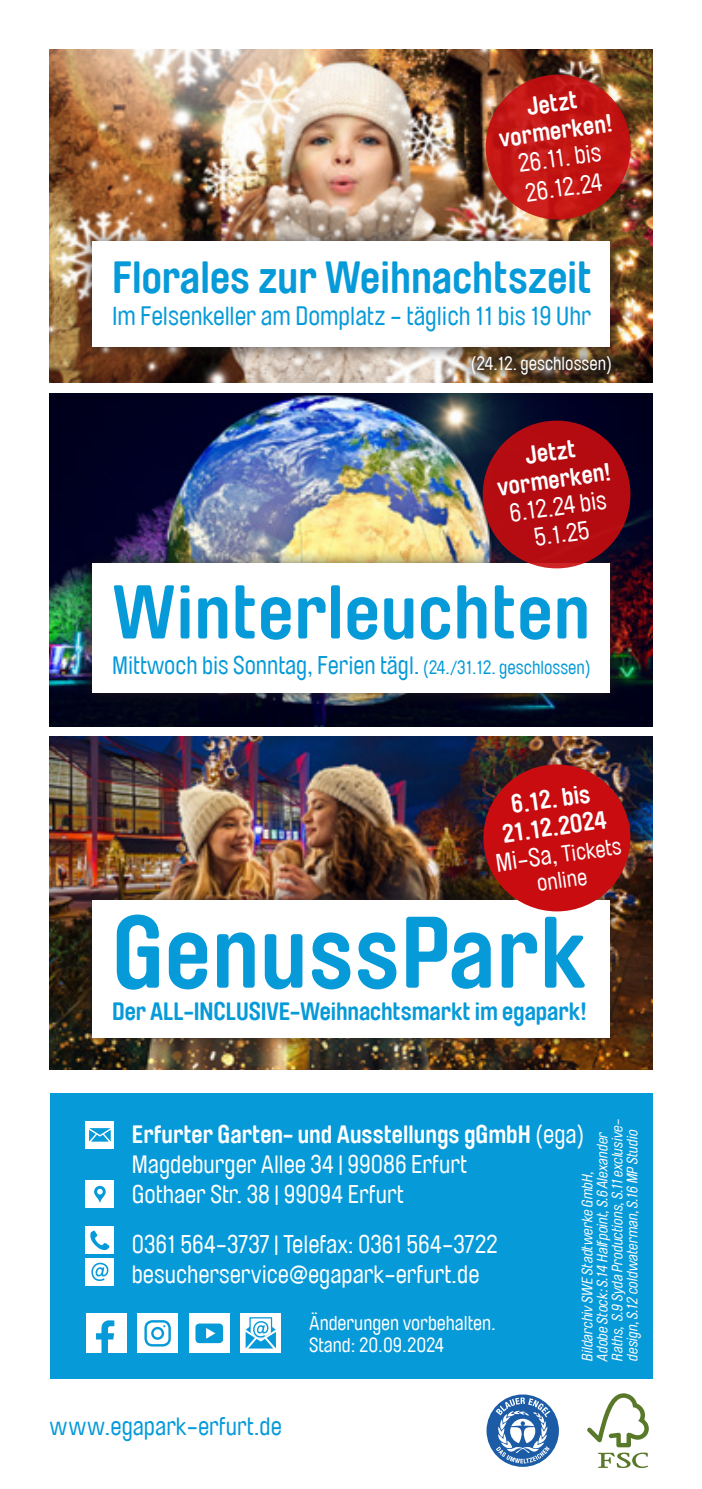
<style>
.page{position:relative;width:702px;height:1489px;background:#fff}
.page>*{position:absolute;margin:0;border:0;box-sizing:border-box;transform-origin:0 0}
.t1{font:700 100px "Brauer Neue";letter-spacing:.01em;color:#069ad9}
.t2{font:700 75px "Brauer Neue";letter-spacing:.01em;color:#069ad9;scale:1.05 1}
.t3{font:700 45px "Brauer Neue";color:#069ad9}
.t4{font:26px "Brauer Neue";color:#069ad9}
.t5{font:700 25.25px/27.8px "Brauer Neue";color:#fff;text-align:center}
.t6{font:25px/30px "Brauer Neue";color:#fff}
.t7{font:25px "Brauer Neue";color:#069ad9}
.t8{font:700 25px "Brauer Neue";letter-spacing:-.005em;color:#069ad9}
.t9{font:700 25px/27.5px "Brauer Neue";color:#fff;text-align:center}
.t10{font:22.75px/25.2px "Brauer Neue";color:#fff;text-align:center}
.t11{font:20px/22.5px "Brauer Neue";color:#fff}
.t12{font:18.75px "Brauer Neue";color:#fff}
.t13{font:italic 15px/15px "Brauer Neue";color:#fff}
.s1{font-size:18.75px}
.s2{font-size:25.25px}
.s3{font-weight:700}
</style>
<div class="page">
<div style="left:50px;top:1092px;width:602px;height:286px;background:#069ad9"></div>
<div style="left:86px;top:1179px;width:28px;height:28px;background:#fff"></div>
<svg style="left:94px;top:1185px;width:12px;height:17px"></svg>
<div style="left:86px;top:1120px;width:28px;height:28px;background:#fff"></div>
<svg style="left:89px;top:1128px;width:22px;height:13px"></svg>
<div style="left:86px;top:1226px;width:28px;height:28px;background:#fff"></div>
<svg style="left:90px;top:1230px;width:20px;height:19px"></svg>
<div style="left:86px;top:1257px;width:28px;height:28px;background:#fff"></div>
<svg style="left:91px;top:1262px;width:17px;height:18px"></svg>
<div style="left:137px;top:1313px;width:41px;height:39px;background:#fff"></div>
<svg style="left:144px;top:1320px;width:27px;height:26px"></svg>
<div style="left:189px;top:1313px;width:40px;height:39px;background:#fff"></div>
<div style="left:195px;top:1323px;width:28px;height:19px;background:#069ad9;border-radius:4px"></div>
<svg style="left:206px;top:1328px;width:9px;height:10px"></svg>
<div style="left:86px;top:1313px;width:40px;height:39px;background:#fff"></div>
<svg style="left:96px;top:1320px;width:18px;height:32px"></svg>
<div style="left:241px;top:1313px;width:40px;height:39px;background:#fff"></div>
<div style="left:249px;top:1317px;width:23px;height:12px;background:#3bafe1"></div>
<svg style="left:245px;top:1318px;width:31px;height:30px"></svg>
<img style="left:50px;top:736px;width:602px;height:333px">
<div style="left:78px;top:885px;width:546px;height:166px;background:#231f20;opacity:.75"></div>
<div style="left:92px;top:900px;width:517px;height:137px;background:#fff"></div>
<div style="left:483px;top:764px;width:147px;height:147px;background:#c90c0f;border-radius:50%"></div>
<img style="left:50px;top:50px;width:602px;height:333px">
<div style="left:78px;top:227px;width:546px;height:134px;background:#231f20;opacity:.75"></div>
<div style="left:92px;top:241px;width:517px;height:106px;background:#fff"></div>
<svg style="left:485px;top:75px;width:145px;height:144px;background:#c31614"></svg>
<img style="left:50px;top:393px;width:602px;height:333px">
<div style="left:78px;top:549px;width:546px;height:157px;background:#231f20;opacity:.75"></div>
<div style="left:92px;top:563px;width:517px;height:129px;background:#fff"></div>
<div style="left:482px;top:420px;width:148px;height:148px;background:#b40c11;border-radius:50%"></div>
<img style="left:458px;top:343px;width:165px;height:40px">
<svg style="left:486px;top:1394px;width:73px;height:72px"></svg>
<svg style="left:587px;top:1393px;width:61px;height:74px"></svg>
<p class="t9" style="left:493px;top:98px;width:116px;rotate:-8deg">Jetzt vormerken!</p>
<p class="t6" style="left:516px;top:149px;width:85px;rotate:-8deg">26.11. bis<br>26.12.24</p>
<h3 class="t3" style="left:112px;top:251px;width:481px">Florales zur Weihnachtszeit</h3>
<p class="t4" style="left:112px;top:301px;width:480px">Im Felsenkeller am Domplatz - täglich 11 bis 19 Uhr</p>
<p class="t12" style="left:471px;top:352px;width:143px">(24.12. geschlossen)</p>
<p class="t9" style="left:492px;top:446px;width:116px;rotate:-8deg">Jetzt vormerken!</p>
<p class="t6" style="left:507px;top:500px;width:99px;line-height:27.5px;text-align:center;rotate:-8deg">6.12.24 bis<br>5.1.25</p>
<h2 class="t2" style="left:112px;top:569px;width:457px">Winterleuchten</h2>
<p class="t7" style="left:112px;top:650px;width:480px">Mittwoch bis Sonntag, Ferien tägl. <span class="s1">(24./31.12. geschlossen)</span></p>
<p class="t5" style="left:496px;top:792px;width:107px;rotate:-8deg">6.12. bis<br>21.12.2024</p>
<p class="t10" style="left:494px;top:851px;width:128px;rotate:-8deg"><span class="s2">Mi-Sa,</span> Tickets online</p>
<h1 class="t1" style="left:112px;top:895px;width:476px">GenussPark</h1>
<p class="t8" style="left:112px;top:997px;width:476px">Der ALL-INCLUSIVE-Weihnachtsmarkt im egapark!</p>
<p class="t13" style="left:580px;top:1360px;width:243px;rotate:-90deg">Bildarchiv SWE Stadtwerke GmbH,<br>Adobe Stock: S.14 Halfpoint, S.6 Alexander Raths, S.9 Syda Productions, S.11 exclusive&shy;design, S.12 coldwaterman, S.16 MP Studio</p>
<p class="t6" style="left:132px;top:1119px;width:454px"><span class="s3">Erfurter Garten- und Ausstellungs gGmbH</span> (ega)<br>Magdeburger Allee 34 | 99086 Erfurt<br>Gothaer Str. 38 | 99094 Erfurt</p>
<p class="t6" style="left:132px;top:1229px;width:367px">0361 564-3737 | Telefax: 0361 564-3722 besucherservice@egapark-erfurt.de</p>
<p class="t11" style="left:309px;top:1311px;width:188px">Änderungen vorbehalten.<br>Stand: 20.09.2024</p>
<p class="t7" style="left:50px;top:1411px;width:234px">www.egapark-erfurt.de</p>
</div>
